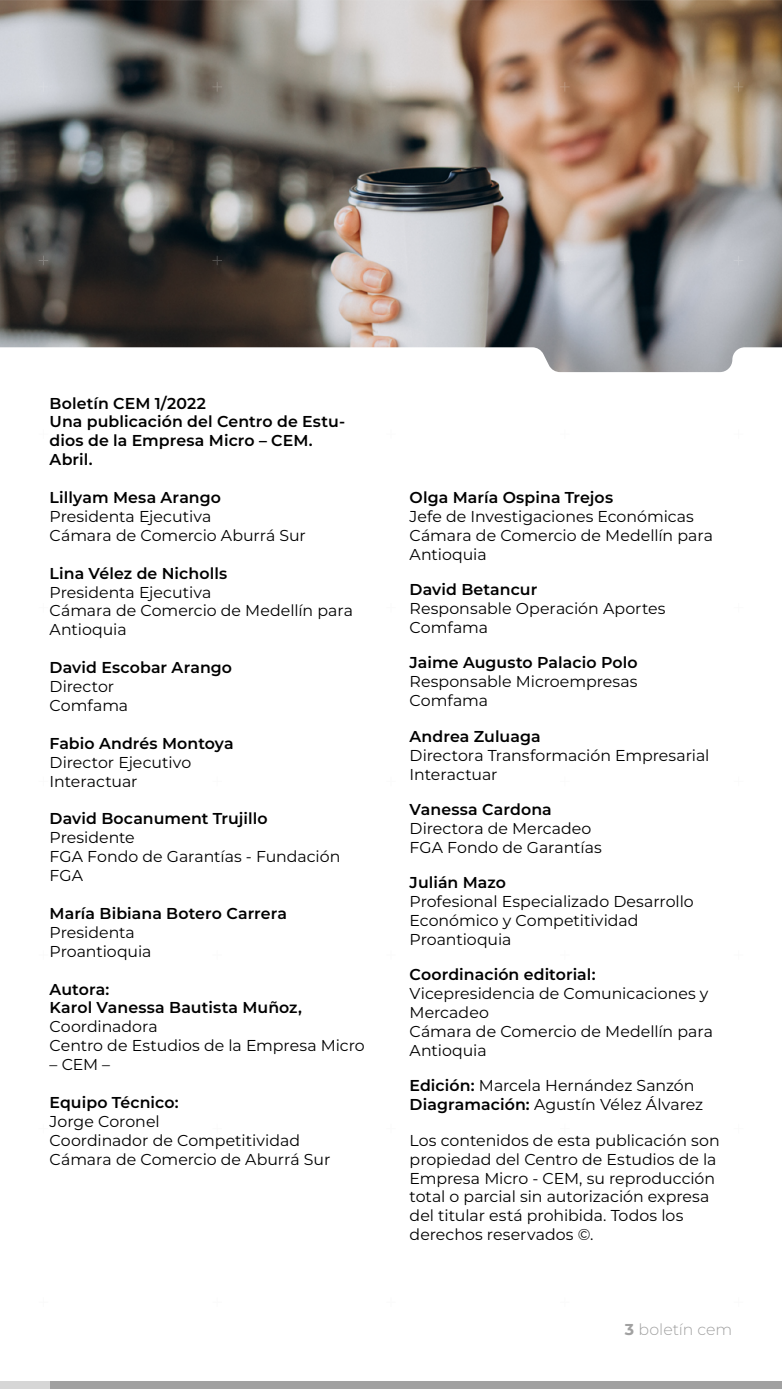
<style>
.page{position:relative;width:782px;height:1389px;background:#fff}
.page>*{position:absolute;margin:0;border:0;box-sizing:border-box;transform-origin:0 0}
.t1{font:15.75px/18.9px "Montserrat";color:#000}
.t2{font:600 15.75px/18.9px "Montserrat";letter-spacing:.005em;color:#000}
.t3{font:300 15.75px "Montserrat";color:#a1a1a1}
.s1{font-weight:600}
.s2{font-weight:700}
</style>
<div class="page">
<img style="left:0;top:0;width:781px;height:372px">
<svg style="left:386px;top:82px;width:9px;height:10px"></svg>
<svg style="left:212px;top:82px;width:10px;height:10px"></svg>
<svg style="left:39px;top:82px;width:9px;height:10px"></svg>
<svg style="left:560px;top:82px;width:9px;height:10px"></svg>
<svg style="left:733px;top:82px;width:10px;height:10px"></svg>
<svg style="left:386px;top:256px;width:9px;height:9px"></svg>
<svg style="left:212px;top:256px;width:10px;height:9px"></svg>
<svg style="left:39px;top:256px;width:9px;height:9px"></svg>
<svg style="left:560px;top:256px;width:9px;height:9px"></svg>
<svg style="left:733px;top:256px;width:10px;height:9px"></svg>
<div style="left:0;top:1382px;width:781px;height:7px;background:#a1a1a1"></div>
<div style="left:0;top:1382px;width:50px;height:7px;background:#d6d6d6"></div>
<p class="t2" style="left:50px;top:393px;width:297px">Boletín CEM 1/2022<br>Una publicación del Centro de Estu&shy;dios de la Empresa Micro – CEM.<br>Abril.</p>
<p class="t2" style="left:50px;top:488px;width:173px">Lillyam Mesa Arango</p>
<p class="t1" style="left:50px;top:507px;width:258px">Presidenta Ejecutiva<br>Cámara de Comercio Aburrá Sur</p>
<p class="t2" style="left:50px;top:563px;width:179px">Lina Vélez de Nicholls</p>
<p class="t1" style="left:50px;top:582px;width:305px">Presidenta Ejecutiva<br>Cámara de Comercio de Medellín para<br>Antioquia</p>
<p class="t2" style="left:50px;top:658px;width:184px">David Escobar Arango</p>
<p class="t1" style="left:50px;top:677px;width:80px">Director<br>Comfama</p>
<p class="t2" style="left:50px;top:733px;width:186px">Fabio Andrés Montoya</p>
<p class="t1" style="left:50px;top:752px;width:143px">Director Ejecutivo<br>Interactuar</p>
<p class="t2" style="left:50px;top:809px;width:219px">David Bocanument Trujillo</p>
<p class="t1" style="left:50px;top:828px;width:292px">Presidente<br>FGA Fondo de Garantías - Fundación<br>FGA</p>
<p class="t2" style="left:50px;top:903px;width:239px">María Bibiana Botero Carrera</p>
<p class="t1" style="left:50px;top:922px;width:103px">Presidenta<br>Proantioquia</p>
<p class="t2" style="left:50px;top:979px;width:254px">Autora:<br>Karol Vanessa Bautista Muñoz,</p>
<p class="t1" style="left:50px;top:1017px;width:316px">Coordinadora<br>Centro de Estudios de la Empresa Micro</p>
<p class="t1" style="left:50px;top:1055px;width:62px">– CEM –</p>
<p class="t2" style="left:50px;top:1092px;width:130px">Equipo Técnico:</p>
<p class="t1" style="left:50px;top:1111px;width:282px">Jorge Coronel<br>Coordinador de Competitividad<br>Cámara de Comercio de Aburrá Sur</p>
<p class="t2" style="left:409px;top:488px;width:205px">Olga María Ospina Trejos</p>
<p class="t1" style="left:409px;top:507px;width:305px">Jefe de Investigaciones Económicas<br>Cámara de Comercio de Medellín para<br>Antioquia</p>
<p class="t2" style="left:409px;top:580px;width:129px">David Betancur</p>
<p class="t1" style="left:409px;top:599px;width:257px">Responsable Operación Aportes<br>Comfama</p>
<p class="t2" style="left:409px;top:653px;width:229px">Jaime Augusto Palacio Polo</p>
<p class="t1" style="left:409px;top:672px;width:229px">Responsable Microempresas<br>Comfama</p>
<p class="t2" style="left:409px;top:726px;width:133px">Andrea Zuluaga</p>
<p class="t1" style="left:409px;top:745px;width:301px">Directora Transformación Empresarial<br>Interactuar</p>
<p class="t2" style="left:409px;top:799px;width:144px">Vanessa Cardona</p>
<p class="t1" style="left:409px;top:818px;width:194px">Directora de Mercadeo<br>FGA Fondo de Garantías</p>
<p class="t2" style="left:409px;top:873px;width:98px">Julián Mazo</p>
<p class="t1" style="left:409px;top:892px;width:285px">Profesional Especializado Desarrollo<br>Económico y Competitividad<br>Proantioquia</p>
<p class="t2" style="left:409px;top:965px;width:187px">Coordinación editorial:</p>
<p class="t1" style="left:409px;top:984px;width:305px">Vicepresidencia de Comunicaciones y<br>Mercadeo<br>Cámara de Comercio de Medellín para<br>Antioquia</p>
<p class="t1" style="left:409px;top:1076px;width:295px"><span class="s1">Edición:</span> Marcela Hernández Sanzón<br><span class="s1">Diagramación:</span> Agustín Vélez Álvarez</p>
<p class="t1" style="left:409px;top:1130px;width:311px">Los contenidos de esta publicación son propiedad del Centro de Estudios de la Empresa Micro - CEM, su reproducción total o parcial sin autorización expresa del titular está prohibida. Todos los derechos reservados ©.</p>
<p class="t3" style="left:624px;top:1319px;width:109px"><span class="s2">3</span> boletín cem</p>
</div>
